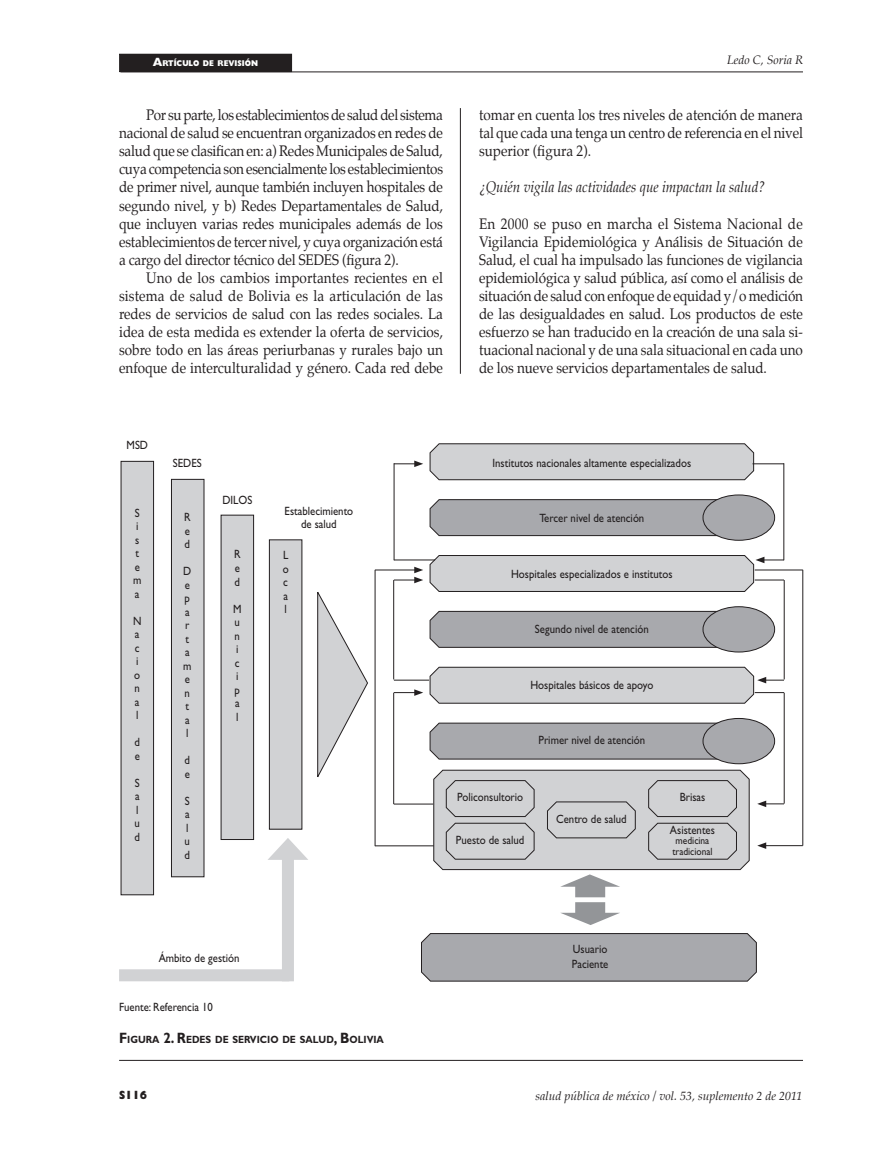
<style>
.page{position:relative;width:893px;height:1149px;background:#fff}
.page>*{position:absolute;margin:0;border:0;box-sizing:border-box;transform-origin:0 0}
.t1{font:15px/18px "Palatino";letter-spacing:-.005em;color:#231f20;text-align:justify;scale:.9 1}
.t2{font:italic 15px "Palatino";color:#231f20;scale:.9 1}
.t3{font:12px/13.5px "Gill Sans";color:#231f20;scale:.9 1}
.t4{font:italic 12px "Palatino";color:#231f20}
.t5{font:800 12px "Gill Sans";color:#231f20;scale:.9 1}
.t6{font:700 10.5px "Gill Sans";color:#231f20;scale:.9 1}
.t7{font:10.5px/10.5px "Gill Sans";color:#231f20;text-align:center;scale:.9 1}
.t8{font:800 8.4px "Gill Sans";color:#fff;scale:.9 1}
.s1{font-size:12px}
.s2{font-size:15px}
</style>
<div class="page">
<div style="left:120px;top:54px;width:172px;height:18px;background:#231f20"></div>
<hr style="left:120px;top:72px;width:683px;height:1px;background:#231f20">
<hr style="left:460px;top:108px;width:1px;height:265px;background:#231f20">
<div style="left:121px;top:461px;width:33px;height:433px;background:#d1d2d4"></div>
<div style="left:121px;top:461px;width:33px;height:433px;border:1px solid #231f20"></div>
<div style="left:221px;top:515px;width:33px;height:324px;background:#d1d2d4"></div>
<div style="left:221px;top:515px;width:33px;height:324px;border:1px solid #231f20"></div>
<div style="left:171px;top:479px;width:33px;height:397px;background:#d1d2d4"></div>
<div style="left:171px;top:479px;width:33px;height:397px;border:1px solid #231f20"></div>
<div style="left:269px;top:539px;width:33px;height:290px;background:#d1d2d4"></div>
<div style="left:269px;top:539px;width:33px;height:290px;border:1px solid #231f20"></div>
<svg style="left:317px;top:592px;width:51px;height:185px"></svg>
<svg style="left:430px;top:443px;width:324px;height:37px"></svg>
<svg style="left:430px;top:499px;width:287px;height:37px"></svg>
<div style="left:703px;top:495px;width:72px;height:45px;background:#a8a9ad;border-radius:50%"></div>
<div style="left:703px;top:494px;width:72px;height:46px;border:1px solid #231f20;border-radius:50%"></div>
<svg style="left:430px;top:610px;width:288px;height:37px"></svg>
<div style="left:703px;top:606px;width:72px;height:46px;background:#a8a9ad;border-radius:50%"></div>
<div style="left:703px;top:606px;width:72px;height:46px;border:1px solid #231f20;border-radius:50%"></div>
<svg style="left:430px;top:722px;width:287px;height:37px"></svg>
<div style="left:703px;top:718px;width:72px;height:45px;background:#a8a9ad;border-radius:50%"></div>
<div style="left:703px;top:718px;width:72px;height:45px;border:1px solid #231f20;border-radius:50%"></div>
<hr style="left:394px;top:463px;width:1px;height:97px;background:#231f20">
<hr style="left:393px;top:580px;width:1px;height:99px;background:#231f20">
<svg style="left:394px;top:460px;width:29px;height:7px"></svg>
<svg style="left:394px;top:689px;width:29px;height:6px"></svg>
<hr style="left:375px;top:569px;width:42px;height:1px;background:#231f20">
<svg style="left:394px;top:566px;width:29px;height:17px"></svg>
<hr style="left:394px;top:559px;width:41px;height:1px;background:#231f20">
<hr style="left:394px;top:679px;width:35px;height:1px;background:#231f20">
<hr style="left:375px;top:845px;width:59px;height:1px;background:#231f20">
<hr style="left:393px;top:692px;width:1px;height:112px;background:#231f20">
<hr style="left:394px;top:803px;width:39px;height:1px;background:#231f20">
<hr style="left:375px;top:569px;width:1px;height:277px;background:#231f20">
<hr style="left:784px;top:463px;width:1px;height:97px;background:#231f20">
<hr style="left:784px;top:580px;width:1px;height:99px;background:#231f20">
<hr style="left:752px;top:463px;width:32px;height:1px;background:#231f20">
<hr style="left:755px;top:569px;width:48px;height:1px;background:#231f20">
<svg style="left:430px;top:555px;width:354px;height:36px"></svg>
<svg style="left:430px;top:666px;width:354px;height:37px"></svg>
<hr style="left:764px;top:845px;width:39px;height:1px;background:#231f20">
<svg style="left:757px;top:842px;width:9px;height:6px"></svg>
<hr style="left:784px;top:692px;width:1px;height:111px;background:#231f20">
<svg style="left:757px;top:800px;width:27px;height:7px"></svg>
<hr style="left:803px;top:569px;width:1px;height:276px;background:#231f20">
<svg style="left:421px;top:933px;width:336px;height:48px"></svg>
<div style="left:119px;top:969px;width:170px;height:12px;background:#d1d2d4"></div>
<div style="left:282px;top:851px;width:12px;height:130px;background:#d1d2d4"></div>
<svg style="left:268px;top:838px;width:39px;height:21px"></svg>
<svg style="left:433px;top:769px;width:317px;height:155px"></svg>
<hr style="left:119px;top:1059px;width:684px;height:1px;background:#231f20">
<p class="t8" style="left:153px;top:59px;width:119px"><span class="s1">A</span>RTÍCULO DE REVISIÓN</p>
<p class="t4" style="left:727px;top:53px;width:78px">Ledo C, Soria R</p>
<p class="t1" style="left:119px;top:107px;width:361px;text-indent:27px">Por su parte, los establecimientos de salud del sistema nacional de salud se encuentran organizados en redes de salud que se clasifican en: a) Redes Municipales de Salud, cuya competencia son esencialmente los establecimientos de primer nivel, aunque también incluyen hospitales de segundo nivel, y b) Redes Departamentales de Salud, que incluyen varias redes municipales además de los establecimientos de tercer nivel, y cuya organización está a cargo del director técnico del SEDES (figura 2).</p>
<p class="t1" style="left:119px;top:269px;width:361px;text-indent:27px">Uno de los cambios importantes recientes en el sistema de salud de Bolivia es la articulación de las redes de servicios de salud con las redes sociales. La idea de esta medida es extender la oferta de servicios, sobre todo en las áreas periurbanas y rurales bajo un enfoque de interculturalidad y género. Cada red debe</p>
<p class="t1" style="left:479px;top:107px;width:362px">tomar en cuenta los tres niveles de atención de manera tal que cada una tenga un centro de referencia en el nivel superior (figura 2).</p>
<p class="t2" style="left:479px;top:178px;width:319px">¿Quién vigila las actividades que impactan la salud?</p>
<p class="t1" style="left:479px;top:215px;width:361px">En 2000 se puso en marcha el Sistema Nacional de Vigilancia Epidemiológica y Análisis de Situación de Salud, el cual ha impulsado las funciones de vigilancia epidemiológica y salud pública, así como el análisis de situación de salud con enfoque de equidad y/o medición de las desigualdades en salud. Los productos de este esfuerzo se han traducido en la creación de una sala si&shy;tuacional nacional y de una sala situacional en cada uno de los nueve servicios departamentales de salud.</p>
<p class="t3" style="left:127px;top:438px;width:25px">MSD</p>
<p class="t3" style="left:133px;top:506px;width:11px">S i s t e m a</p>
<p class="t3" style="left:133px;top:614px;width:11px">N a c i o n a l</p>
<p class="t3" style="left:135px;top:735px;width:8px">d e</p>
<p class="t3" style="left:135px;top:776px;width:8px">S a l u d</p>
<p class="t3" style="left:173px;top:456px;width:13px">Sedes</p>
<p class="t3" style="left:184px;top:510px;width:9px;text-align:justify">R e d</p>
<p class="t3" style="left:183px;top:564px;width:11px">D e p a r t a m e n t a l</p>
<p class="t3" style="left:185px;top:753px;width:8px">d e</p>
<p class="t3" style="left:185px;top:794px;width:8px">S a l u d</p>
<p class="t3" style="left:222px;top:493px;width:35px">DILOS</p>
<p class="t3" style="left:234px;top:547px;width:9px;text-align:justify">R e d</p>
<p class="t3" style="left:233px;top:601px;width:11px">M u n i c i p a l</p>
<p class="t3" style="left:285px;top:504px;width:78px;text-align:center">Establecimiento de salud</p>
<p class="t3" style="left:283px;top:548px;width:8px;text-align:justify">L o c a l</p>
<p class="t3" style="left:493px;top:455px;width:222px">Institutos nacionales altamente especializados</p>
<p class="t3" style="left:539px;top:511px;width:118px">Tercer nivel de atención</p>
<p class="t3" style="left:511px;top:566px;width:181px">Hospitales especializados e institutos</p>
<p class="t3" style="left:535px;top:622px;width:128px">Segundo nivel de atención</p>
<p class="t3" style="left:530px;top:677px;width:138px">Hospitales básicos de apoyo</p>
<p class="t3" style="left:539px;top:733px;width:120px">Primer nivel de atención</p>
<p class="t3" style="left:457px;top:790px;width:75px">Policonsultorio</p>
<p class="t3" style="left:456px;top:833px;width:78px">Puesto de salud</p>
<p class="t3" style="left:556px;top:811px;width:80px">Centro de salud</p>
<p class="t3" style="left:680px;top:790px;width:30px">Brisas</p>
<p class="t3" style="left:670px;top:822px;width:51px">Asistentes</p>
<p class="t7" style="left:672px;top:835px;width:46px">medicina tradicional</p>
<p class="t3" style="left:159px;top:951px;width:91px">Ámbito de gestión</p>
<p class="t3" style="left:119px;top:1000px;width:106px">Fuente: Referencia 10</p>
<p class="t6" style="left:119px;top:1032px;width:296px"><span class="s2">F</span> IGURA <span class="s2">2. R</span>EDES DE SERVICIO DE SALUD<span class="s2">, B</span>OLIVIA</p>
<p class="t3" style="left:572px;top:941px;width:42px;line-height:14.4px">Usuario<br>Paciente</p>
<p class="t5" style="left:119px;top:1087px;width:33px">S116</p>
<p class="t4" style="left:536px;top:1088px;width:268px">salud pública de méxico / vol. 53, suplemento 2 de 2011</p>
</div>
